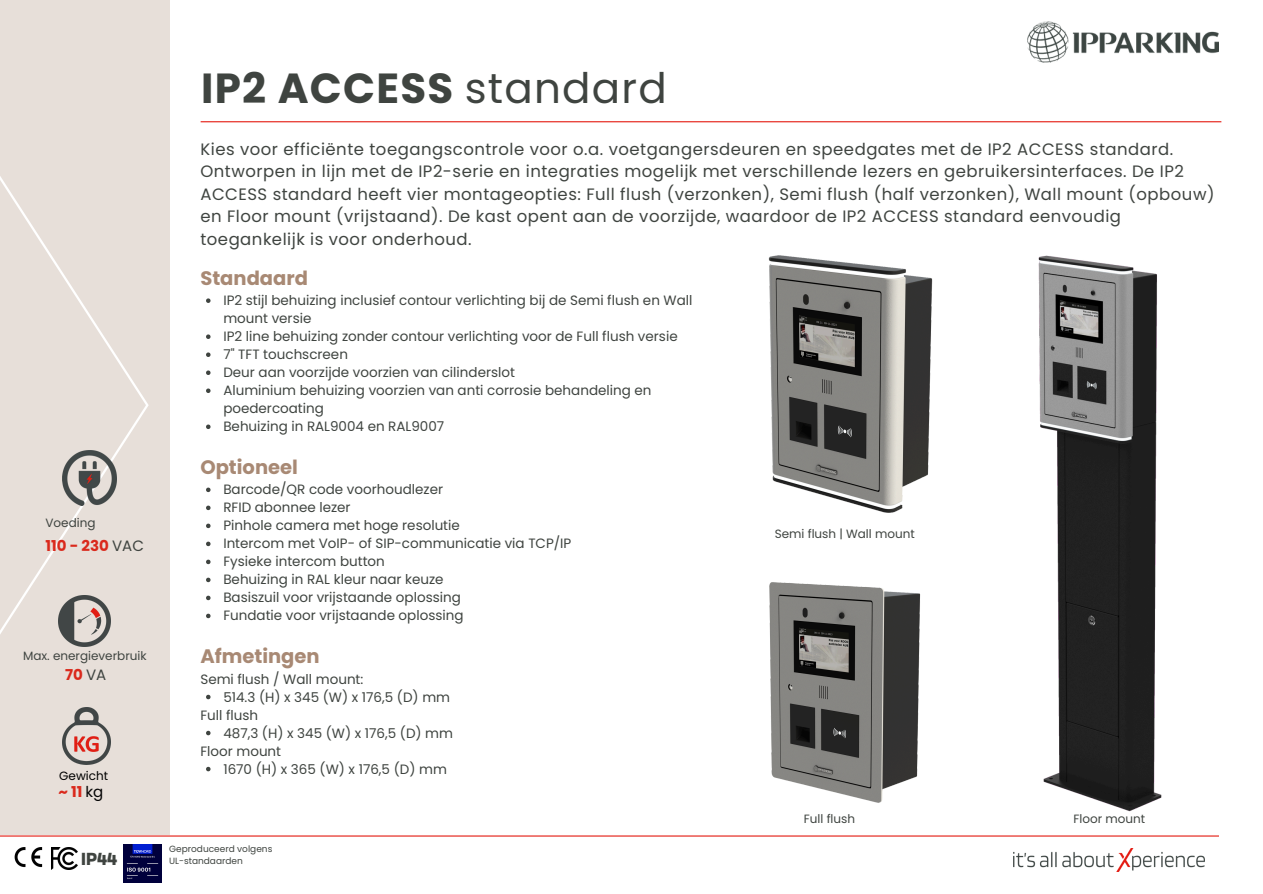
<style>
.page{position:relative;width:1263px;height:894px;background:#fff}
.page>*{position:absolute;margin:0;border:0;box-sizing:border-box;transform-origin:0 0}
.t1{font:700 42px "Poppins";letter-spacing:.03em;color:#3f4440}
.t2{font:700 19.5px "Poppins";color:#a88974}
.t3{font:700 19.5px "Blinker";color:#3f4440}
.t4{font:16.5px/22.5px "Poppins";letter-spacing:.03em;color:#3f4440}
.t5{font:700 15px "Poppins";color:#da291c}
.t6{font:13.5px/18px "Poppins";color:#3f4440}
.t7{font:12px "Poppins";color:#3f4440}
.t8{font:12px "Poppins";color:#000}
.t9{font:9px/12px "Poppins";color:#3f4440}
.s1{font-weight:400;color:#3f4440}
.s2{font-weight:400;color:#040404}
.s3{font-weight:400}
</style>
<div class="page">
<div style="left:0;top:0;width:169px;height:834px;background:#e7dfd9"></div>
<svg style="left:0;top:176px;width:149px;height:471px"></svg>
<hr style="left:201px;top:121px;width:1020px;height:1px;background:#e41b12">
<img style="left:1027px;top:21px;width:192px;height:42px">
<img style="left:1014px;top:848px;width:191px;height:23px">
<hr style="left:0;top:835px;width:1219px;height:1px;background:#e41b12">
<img style="left:62px;top:707px;width:48px;height:57px">
<img style="left:62px;top:450px;width:54px;height:55px">
<img style="left:58px;top:595px;width:52px;height:51px">
<svg style="left:206px;top:298px;width:5px;height:5px"></svg>
<svg style="left:206px;top:334px;width:5px;height:5px"></svg>
<svg style="left:206px;top:352px;width:5px;height:5px"></svg>
<svg style="left:206px;top:370px;width:5px;height:5px"></svg>
<svg style="left:206px;top:388px;width:5px;height:5px"></svg>
<svg style="left:206px;top:424px;width:5px;height:5px"></svg>
<svg style="left:206px;top:487px;width:5px;height:5px"></svg>
<svg style="left:206px;top:505px;width:5px;height:5px"></svg>
<svg style="left:206px;top:523px;width:5px;height:5px"></svg>
<svg style="left:206px;top:541px;width:5px;height:5px"></svg>
<svg style="left:206px;top:559px;width:5px;height:5px"></svg>
<svg style="left:206px;top:577px;width:5px;height:5px"></svg>
<svg style="left:206px;top:595px;width:5px;height:5px"></svg>
<svg style="left:206px;top:613px;width:5px;height:5px"></svg>
<svg style="left:206px;top:694px;width:5px;height:5px"></svg>
<svg style="left:206px;top:730px;width:5px;height:5px"></svg>
<svg style="left:206px;top:766px;width:5px;height:5px"></svg>
<img style="left:768px;top:255px;width:165px;height:258px">
<img style="left:769px;top:582px;width:152px;height:221px">
<img style="left:14px;top:847px;width:29px;height:21px">
<img style="left:51px;top:847px;width:26px;height:22px">
<img style="left:123px;top:844px;width:39px;height:38px">
<img style="left:1038px;top:255px;width:124px;height:557px">
<p class="t7" style="left:45px;top:514px;width:52px">Voeding</p>
<p class="t5" style="left:45px;top:534px;width:100px">110 - 230 <span class="s1">VAC</span></p>
<p class="t7" style="left:23px;top:647px;width:125px">Max. energieverbruik</p>
<p class="t5" style="left:65px;top:664px;width:43px">70 <span class="s1">VA</span></p>
<p class="t8" style="left:59px;top:767px;width:50px">Gewicht</p>
<h6 class="t5" style="left:58px;top:781px;width:47px">~11<span class="s2">kg</span></h6>
<p class="t3" style="left:81px;top:846px;width:38px">IP44</p>
<h6 class="t1" style="left:201px;top:59px;width:467px">IP2 ACCESS <span class="s3">standard</span></h6>
<p class="t4" style="left:200px;top:137px;width:1016px">Kies voor efficiënte toegangscontrole voor o.a. voetgangersdeuren en speedgates met de IP2 ACCESS standard.<br>Ontworpen in lijn met de IP2-serie en integraties mogelijk met verschillende lezers en gebruikersinterfaces. De IP2<br>ACCESS standard heeft vier montageopties: Full flush (verzonken), Semi flush (half verzonken), Wall mount (opbouw) en Floor mount (vrijstaand). De kast opent aan de voorzijde, waardoor de IP2 ACCESS standard eenvoudig toegankelijk is voor onderhoud.</p>
<p class="t2" style="left:200px;top:264px;width:109px">Standaard</p>
<p class="t6" style="left:223px;top:291px;width:471px">IP2 stijl behuizing inclusief contour verlichting bij de Semi flush en Wall mount versie</p>
<h1 class="t6" style="left:223px;top:327px;width:456px">IP2 line behuizing zonder contour verlichting voor de Full flush versie</h1>
<p class="t6" style="left:223px;top:345px;width:126px">7" TFT touchscreen</p>
<h5 class="t6" style="left:223px;top:363px;width:293px">Deur aan voorzijde voorzien van cilinderslot</h5>
<p class="t6" style="left:223px;top:381px;width:430px">Aluminium behuizing voorzien van anti corrosie behandeling en poedercoating</p>
<p class="t6" style="left:223px;top:417px;width:222px">Behuizing in RAL9004 en RAL9007</p>
<h3 class="t2" style="left:200px;top:453px;width:99px">Optioneel</h3>
<p class="t6" style="left:223px;top:480px;width:221px">Barcode/QR code voorhoudlezer</p>
<p class="t6" style="left:223px;top:498px;width:129px">RFID abonnee lezer</p>
<p class="t6" style="left:223px;top:516px;width:238px">Pinhole camera met hoge resolutie</p>
<p class="t6" style="left:223px;top:534px;width:350px">Intercom met VoIP- of SIP-communicatie via TCP/IP</p>
<p class="t6" style="left:223px;top:552px;width:163px">Fysieke intercom button</p>
<p class="t6" style="left:223px;top:570px;width:222px">Behuizing in RAL kleur naar keuze</p>
<h3 class="t6" style="left:223px;top:588px;width:239px">Basiszuil voor vrijstaande oplossing</h3>
<p class="t6" style="left:223px;top:606px;width:242px">Fundatie voor vrijstaande oplossing</p>
<p class="t2" style="left:200px;top:642px;width:121px">Afmetingen</p>
<p class="t6" style="left:200px;top:669px;width:165px">Semi flush / Wall mount:</p>
<p class="t6" style="left:223px;top:687px;width:228px">514.3 (H) x 345 (W) x 176,5 (D) mm</p>
<p class="t6" style="left:200px;top:705px;width:59px">Full flush</p>
<p class="t6" style="left:223px;top:723px;width:231px">487,3 (H) x 345 (W) x 176,5 (D) mm</p>
<p class="t6" style="left:200px;top:741px;width:82px">Floor mount</p>
<p class="t6" style="left:223px;top:759px;width:225px">1670 (H) x 365 (W) x 176,5 (D) mm</p>
<p class="t9" style="left:169px;top:842px;width:105px">Geproduceerd volgens<br>UL-standaarden</p>
<h6 class="t7" style="left:775px;top:525px;width:141px">Semi flush | Wall mount</h6>
<p class="t7" style="left:804px;top:810px;width:53px">Full flush</p>
<p class="t7" style="left:1073px;top:810px;width:73px">Floor mount</p>
</div>
